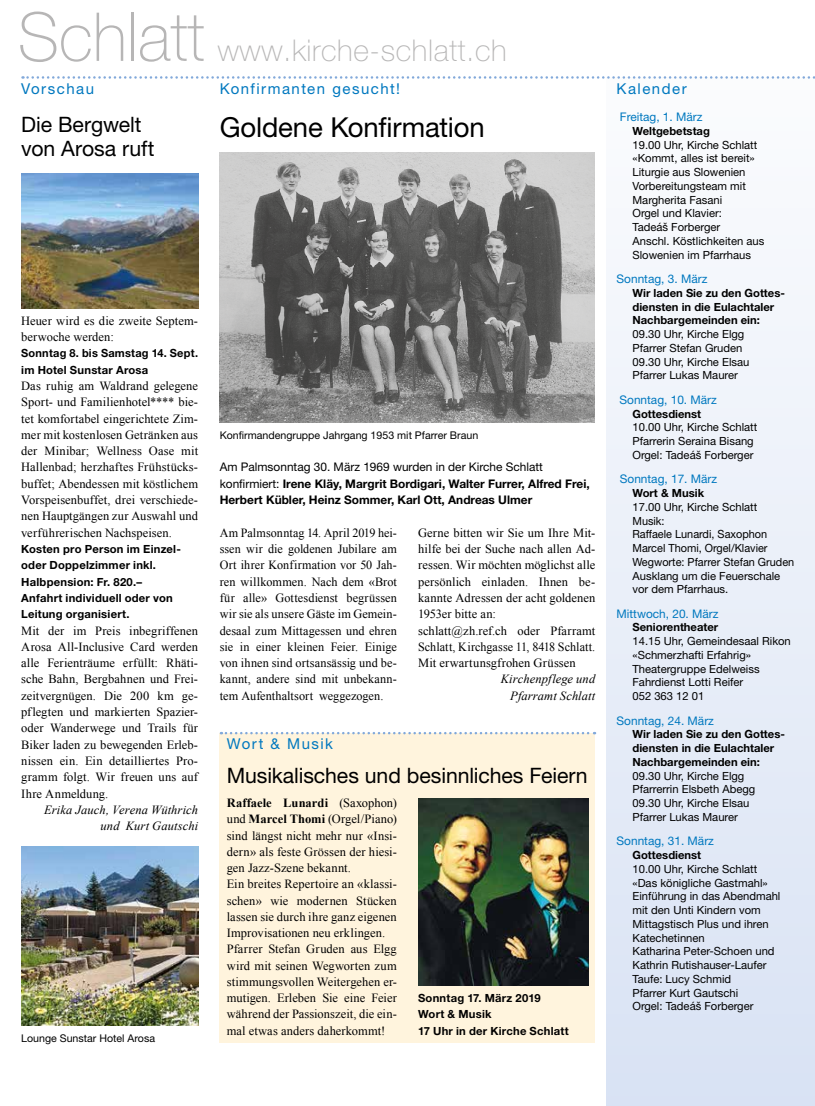
<style>
.page{position:relative;width:815px;height:1106px;background:#fff}
.page>*{position:absolute;margin:0;border:0;box-sizing:border-box;transform-origin:0 0}
.t1{font:100 67.5px "Helvetica Neue LT Std";color:#b7b6b6}
.t2{font:100 30px "Helvetica Neue LT Std";letter-spacing:.02em;color:#b7b6b6}
.t3{font:27.5px "Helvetica Neue LT Std";letter-spacing:-.005em;color:#000}
.t4{font:21.25px/23.8px "Helvetica Neue LT Std";letter-spacing:-.005em;color:#000}
.t5{font:15px "Helvetica Neue LT Std";letter-spacing:.1em;color:#0078bf}
.t6{font:12.5px/16.2px "Times New Roman";letter-spacing:.005em;color:#000;text-align:justify}
.t7{font:italic 12.5px/16.2px "Times New Roman";letter-spacing:.005em;color:#000;text-align:right}
.t8{font:700 11.88px/16.2px "Helvetica Neue LT Std";color:#000}
.t9{font:11.88px "Helvetica Neue LT Std";color:#0078bf}
.t10{font:11.25px/13.8px "Helvetica Neue LT Std";color:#000}
.t11{font:700 11.25px/16.2px "Helvetica Neue LT Std";letter-spacing:.02em;color:#000}
.t12{font:700 11.25px/13.8px "Helvetica Neue LT Std";color:#000}
.t13{font:10.62px "Helvetica Neue LT Std";color:#000}
.s1{font-weight:400}
.s2{font-weight:700}
</style>
<div class="page">
<div style="left:606px;top:77px;width:209px;height:1029px;background:linear-gradient(to bottom,#fbfcfd,#d9e2f4)"></div>
<svg style="left:23px;top:76px;width:792px;height:3px"></svg>
<img style="left:220px;top:152px;width:375px;height:270px">
<img style="left:21px;top:846px;width:177px;height:179px">
<img style="left:21px;top:173px;width:177px;height:135px">
<div style="left:220px;top:733px;width:375px;height:309px;background:#fff4dd"></div>
<svg style="left:221px;top:732px;width:374px;height:2px"></svg>
<img style="left:418px;top:798px;width:170px;height:187px">
<h1 class="t1" style="left:18px;top:-2px;width:188px">Schlatt</h1>
<h2 class="t2" style="left:218px;top:33px;width:290px">www.kirche-schlatt.ch</h2>
<p class="t5" style="left:21px;top:80px;width:74px">Vorschau</p>
<p class="t5" style="left:220px;top:80px;width:182px">Konfirmanten gesucht!</p>
<p class="t5" style="left:617px;top:80px;width:72px">Kalender</p>
<h3 class="t4" style="left:21px;top:112px;width:135px">Die Bergwelt von Arosa ruft</h3>
<h3 class="t3" style="left:220px;top:110px;width:266px">Goldene Konfirmation</h3>
<p class="t6" style="left:21px;top:312px;width:178px">Heuer wird es die zweite Septem&shy;berwoche werden:</p>
<p class="t11" style="left:21px;top:345px;width:178px">Sonntag 8. bis Samstag 14. Sept. im Hotel Sunstar Arosa</p>
<p class="t6" style="left:21px;top:377px;width:178px">Das ruhig am Waldrand gelegene Sport- und Familienhotel**** bie&shy;tet komfortabel eingerichtete Zim&shy;mer mit kostenlosen Getränken aus der Minibar; Wellness Oase mit Hallenbad; herzhaftes Frühstücks&shy;buffet; Abendessen mit köstlichem Vorspeisenbuffet, drei verschiede&shy;nen Hauptgängen zur Auswahl und verführerischen Nachspeisen.</p>
<p class="t11" style="left:21px;top:540px;width:161px">Kosten pro Person im Einzel&shy;oder Doppelzimmer inkl.<br>Halbpension: Fr. 820.–<br>Anfahrt individuell oder von<br>Leitung organisiert.</p>
<p class="t6" style="left:21px;top:622px;width:178px">Mit der im Preis inbegriffenen Arosa All-Inclusive Card werden alle Ferienträume erfüllt: Rhäti&shy;sche Bahn, Bergbahnen und Frei&shy;zeitvergnügen. Die 200 km ge&shy;pflegten und markierten Spazier&shy;oder Wanderwege und Trails für Biker laden zu bewegenden Erleb&shy;nissen ein. Ein detailliertes Pro&shy;gramm folgt. Wir freuen uns auf Ihre Anmeldung.</p>
<p class="t7" style="left:44px;top:801px;width:155px">Erika Jauch, Verena Wüthrich und Kurt Gautschi</p>
<p class="t13" style="left:21px;top:1032px;width:135px">Lounge Sunstar Hotel Arosa</p>
<p class="t13" style="left:220px;top:429px;width:260px">Konfirmandengruppe Jahrgang 1953 mit Pfarrer Braun</p>
<p class="t8" style="left:220px;top:459px;width:372px"><span class="s1">Am Palmsonntag 30. März 1969 wurden in der Kirche Schlatt konfirmiert:</span> Irene Kläy, Margrit Bordigari, Walter Furrer, Alfred Frei,<br>Herbert Kübler, Heinz Sommer, Karl Ott, Andreas Ulmer</p>
<p class="t6" style="left:220px;top:524px;width:179px">Am Palmsonntag 14. April 2019 hei&shy;ssen wir die goldenen Jubilare am Ort ihrer Konfirmation vor 50 Jah&shy;ren willkommen. Nach dem «Brot für alle» Gottesdienst begrüssen wir sie als unsere Gäste im Gemein&shy;desaal zum Mittagessen und ehren sie in einer kleinen Feier. Einige von ihnen sind ortsansässig und be&shy;kannt, andere sind mit unbekann&shy;tem Aufenthaltsort weggezogen.</p>
<p class="t6" style="left:418px;top:524px;width:179px;text-align:left">Gerne bitten wir Sie um Ihre Mit&shy;hilfe bei der Suche nach allen Ad&shy;ressen. Wir möchten möglichst alle persönlich einladen. Ihnen be&shy;kannte Adressen der acht goldenen<br>1953er bitte an:<br>schlatt@zh.ref.ch oder Pfarramt<br>Schlatt, Kirchgasse 11, 8418 Schlatt.<br>Mit erwartunsgfrohen Grüssen</p>
<p class="t7" style="left:501px;top:671px;width:96px">Kirchenpflege und<br>Pfarramt Schlatt</p>
<p class="t5" style="left:227px;top:734px;width:108px">Wort &amp; Musik</p>
<h3 class="t4" style="left:227px;top:763px;width:362px">Musikalisches und besinnliches Feiern</h3>
<p class="t6" style="left:227px;top:794px;width:172px;text-align:left"><span class="s2">Raffaele Lunardi</span> (Saxophon) und <span class="s2">Marcel Thomi</span> (Orgel/Piano) sind längst nicht mehr nur «Insi&shy;dern» als feste Grössen der hiesi&shy;gen Jazz-Szene bekannt.<br>Ein breites Repertoire an «klassi&shy;schen» wie modernen Stücken lassen sie durch ihre ganz eigenen<br>Improvisationen neu erklingen.<br>Pfarrer Stefan Gruden aus Elgg wird mit seinen Wegworten zum stimmungsvollen Weitergehen er&shy;mutigen. Erleben Sie eine Feier während der Passionszeit, die ein&shy;mal etwas anders daherkommt!</p>
<p class="t11" style="left:418px;top:989px;width:152px">Sonntag 17. März 2019<br>Wort &amp; Musik<br>17 Uhr in der Kirche Schlatt</p>
<p class="t9" style="left:620px;top:110px;width:84px">Freitag, 1. März</p>
<p class="t12" style="left:632px;top:124px;width:79px">Weltgebetstag</p>
<p class="t10" style="left:632px;top:138px;width:133px">19.00 Uhr, Kirche Schlatt «Kommt, alles ist bereit»<br>Liturgie aus Slowenien<br>Vorbereitungsteam mit<br>Margherita Fasani<br>Orgel und Klavier:<br>Tadeáš Forberger<br>Anschl. Köstlichkeiten aus<br>Slowenien im Pfarrhaus</p>
<p class="t9" style="left:617px;top:272px;width:92px">Sonntag, 3. März</p>
<p class="t12" style="left:632px;top:286px;width:154px">Wir laden Sie zu den Gottes&shy;diensten in die Eulachtaler<br>Nachbargemeinden ein:</p>
<p class="t10" style="left:632px;top:327px;width:118px">09.30 Uhr, Kirche Elgg<br>Pfarrer Stefan Gruden<br>09.30 Uhr, Kirche Elsau<br>Pfarrer Lukas Maurer</p>
<p class="t9" style="left:619px;top:392px;width:99px">Sonntag, 10. März</p>
<p class="t12" style="left:632px;top:406px;width:70px">Gottesdienst</p>
<p class="t10" style="left:632px;top:420px;width:126px">10.00 Uhr, Kirche Schlatt<br>Pfarrerin Seraina Bisang<br>Orgel: Tadeáš Forberger</p>
<p class="t9" style="left:620px;top:472px;width:99px">Sonntag, 17. März</p>
<p class="t12" style="left:632px;top:486px;width:73px">Wort &amp; Musik</p>
<p class="t10" style="left:632px;top:500px;width:163px">17.00 Uhr, Kirche Schlatt<br>Musik:<br>Raffaele Lunardi, Saxophon<br>Marcel Thomi, Orgel/Klavier<br>Wegworte: Pfarrer Stefan Gruden<br>Ausklang um die Feuerschale vor dem Pfarrhaus.</p>
<p class="t9" style="left:617px;top:606px;width:104px">Mittwoch, 20. März</p>
<p class="t12" style="left:632px;top:620px;width:87px">Seniorentheater</p>
<p class="t10" style="left:632px;top:634px;width:160px">14.15 Uhr, Gemeindesaal Rikon «Schmerzhafti Erfahrig»<br>Theatergruppe Edelweiss<br>Fahrdienst Lotti Reifer<br>052 363 12 01</p>
<p class="t9" style="left:617px;top:713px;width:99px">Sonntag, 24. März</p>
<p class="t12" style="left:632px;top:727px;width:154px">Wir laden Sie zu den Gottes&shy;diensten in die Eulachtaler<br>Nachbargemeinden ein:</p>
<p class="t10" style="left:632px;top:768px;width:124px">09.30 Uhr, Kirche Elgg<br>Pfarrerrin Elsbeth Abegg<br>09.30 Uhr, Kirche Elsau<br>Pfarrer Lukas Maurer</p>
<p class="t9" style="left:617px;top:834px;width:99px">Sonntag, 31. März</p>
<p class="t12" style="left:632px;top:848px;width:70px">Gottesdienst</p>
<p class="t10" style="left:632px;top:861px;width:149px">10.00 Uhr, Kirche Schlatt «Das königliche Gastmahl»<br>Einführung in das Abendmahl mit den Unti Kindern vom<br>Mittagstisch Plus und ihren<br>Katechetinnen<br>Katharina Peter-Schoen und<br>Kathrin Rutishauser-Laufer<br>Taufe: Lucy Schmid<br>Pfarrer Kurt Gautschi<br>Orgel: Tadeáš Forberger</p>
</div>
